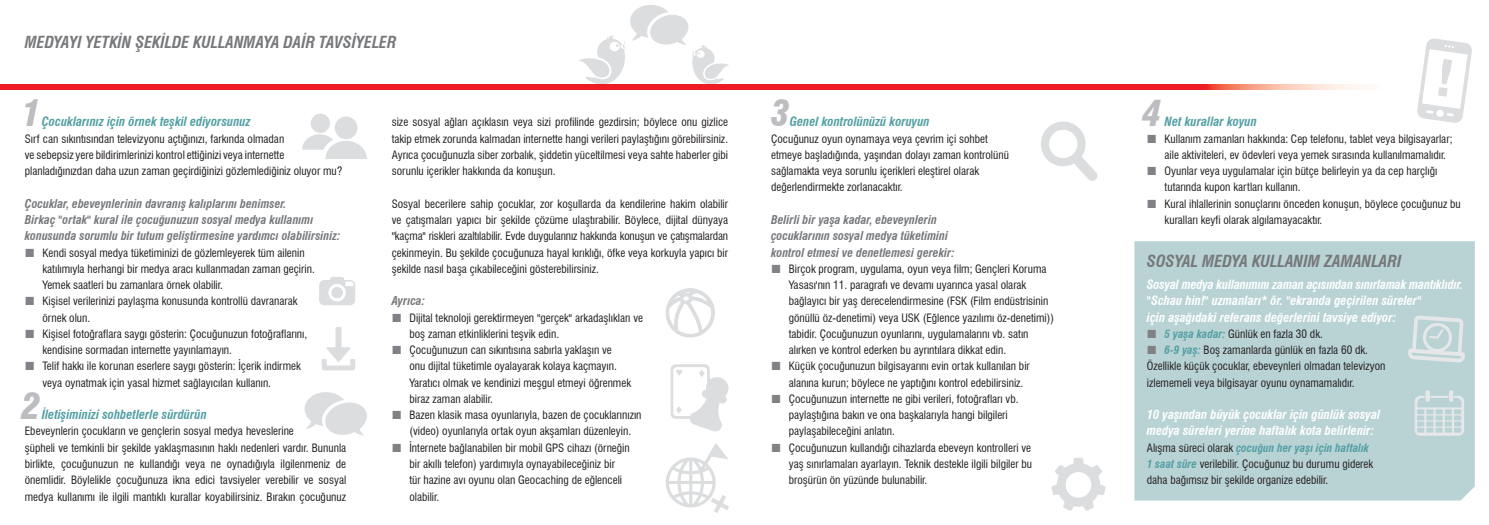
<style>
.page{position:relative;width:1489px;height:525px;background:#fff}
.page>*{position:absolute;margin:0;border:0;box-sizing:border-box;transform-origin:0 0}
.t1{font:italic 900 condensed 35px "Swiss 721 BT";color:#bcbdc0}
.t2{font:italic 700 condensed 16.25px "Swiss 721 BT";color:#76787b}
.t3{font:italic 700 condensed 12.5px/16.2px "Swiss 721 BT";color:#fff}
.t4{font:italic 700 condensed 12.5px "Swiss 721 BT";color:#529fa3}
.t5{font:italic 700 condensed 11.88px/16.2px "Swiss 721 BT";color:#76787b}
.t6{font:condensed 11.25px/16.2px "Swiss 721 BT";color:#231f20}
.s1{font-weight:700;font-style:italic;color:#529fa3}
</style>
<div class="page">
<svg style="left:319px;top:277px;width:36px;height:28px"></svg>
<svg style="left:1051px;top:458px;width:54px;height:52px"></svg>
<svg style="left:302px;top:134px;width:65px;height:25px"></svg>
<div style="left:335px;top:116px;width:22px;height:23px;background:#dcdddf;border-radius:50%"></div>
<div style="left:311px;top:114px;width:19px;height:19px;background:#dcdddf;border-radius:50%"></div>
<svg style="left:322px;top:327px;width:33px;height:43px"></svg>
<svg style="left:304px;top:392px;width:63px;height:44px"></svg>
<div style="left:1134px;top:241px;width:340px;height:259px;background:#b9d3d5"></div>
<svg style="left:579px;top:5px;width:150px;height:79px"></svg>
<div style="left:0;top:84px;width:1378px;height:6px;background:#ee1d23"></div>
<svg style="left:1414px;top:395px;width:49px;height:40px;background:#cbdadc"></svg>
<svg style="left:1425px;top:390px;width:4px;height:11px"></svg>
<div style="left:1448px;top:390px;width:5px;height:11px;background:#e6e7e9;border-radius:2px"></div>
<svg style="left:1407px;top:315px;width:57px;height:47px;background:#cbdbdd"></svg>
<svg style="left:666px;top:443px;width:63px;height:70px"></svg>
<svg style="left:665px;top:288px;width:49px;height:49px"></svg>
<svg style="left:670px;top:364px;width:59px;height:68px"></svg>
<svg style="left:1147px;top:329px;width:8px;height:9px"></svg>
<svg style="left:1147px;top:345px;width:8px;height:9px"></svg>
<svg style="left:1041px;top:38px;width:431px;height:143px"></svg>
<h2 class="t2" style="left:25px;top:32px;width:373px">MEDYAYI YETKİN ŞEKİLDE KULLANMAYA DAİR TAVSİYELER</h2>
<h1 class="t1" style="left:22px;top:93px;width:20px">1</h1>
<p class="t4" style="left:42px;top:114px;width:210px">Çocuklarınız için örnek teşkil ediyorsunuz</p>
<p class="t6" style="left:25px;top:130px;width:319px">Sırf can sıkıntısından televizyonu açtığınızı, farkında olmadan<br>ve sebepsiz yere bildirimlerinizi kontrol ettiğinizi veya internette planladığınızdan daha uzun zaman geçirdiğinizi gözlemlediğiniz oluyor mu?</p>
<p class="t5" style="left:25px;top:195px;width:317px">Çocuklar, ebeveynlerinin davranış kalıplarını benimser.<br>Birkaç "ortak" kural ile çocuğunuzun sosyal medya kullanımı konusunda sorumlu bir tutum geliştirmesine yardımcı olabilirsiniz:</p>
<p class="t6" style="left:43px;top:244px;width:274px">Kendi sosyal medya tüketiminizi de gözlemleyerek tüm ailenin katılımıyla herhangi bir medya aracı kullanmadan zaman geçirin.<br>Yemek saatleri bu zamanlara örnek olabilir.<br>Kişisel verilerinizi paylaşma konusunda kontrollü davranarak örnek olun.<br>Kişisel fotoğraflara saygı gösterin: Çocuğunuzun fotoğraflarını, kendisine sormadan internette yayınlamayın.<br>Telif hakkı ile korunan eserlere saygı gösterin: İçerik indirmek veya oynatmak için yasal hizmet sağlayıcıları kullanın.</p>
<p class="t4" style="left:42px;top:407px;width:167px">İletişiminizi sohbetlerle sürdürün</p>
<p class="t6" style="left:25px;top:423px;width:323px">Ebeveynlerin çocukların ve gençlerin sosyal medya heveslerine<br>şüpheli ve temkinli bir şekilde yaklaşmasının haklı nedenleri vardır. Bununla birlikte, çocuğunuzun ne kullandığı veya ne oynadığıyla ilgilenmeniz de önemlidir. Böylelikle çocuğunuza ikna edici tavsiyeler verebilir ve sosyal medya kullanımı ile ilgili mantıklı kurallar koyabilirsiniz. Bırakın çocuğunuz</p>
<h1 class="t1" style="left:22px;top:385px;width:20px">2</h1>
<p class="t6" style="left:392px;top:114px;width:338px;text-align:justify">size sosyal ağları açıklasın veya sizi profilinde gezdirsin; böylece onu gizlice takip etmek zorunda kalmadan internette hangi verileri paylaştığını görebilirsiniz.<br>Ayrıca çocuğunuzla siber zorbalık, şiddetin yüceltilmesi veya sahte haberler gibi sorunlu içerikler hakkında da konuşun.</p>
<p class="t6" style="left:392px;top:195px;width:338px;text-align:justify">Sosyal becerilere sahip çocuklar, zor koşullarda da kendilerine hakim olabilir ve çatışmaları yapıcı bir şekilde çözüme ulaştırabilir. Böylece, dijital dünyaya "kaçma" riskleri azaltılabilir. Evde duygularınız hakkında konuşun ve çatışmalardan çekinmeyin. Bu şekilde çocuğunuza hayal kırıklığı, öfke veya korkuyla yapıcı bir şekilde nasıl başa çıkabileceğini gösterebilirsiniz.</p>
<p class="t5" style="left:392px;top:293px;width:35px">Ayrıca:</p>
<p class="t6" style="left:409px;top:309px;width:235px">Dijital teknoloji gerektirmeyen "gerçek" arkadaşlıkları ve boş zaman etkinliklerini teşvik edin.<br>Çocuğunuzun can sıkıntısına sabırla yaklaşın ve<br>onu dijital tüketimle oyalayarak kolaya kaçmayın.<br>Yaratıcı olmak ve kendinizi meşgul etmeyi öğrenmek biraz zaman alabilir.<br>Bazen klasik masa oyunlarıyla, bazen de çocuklarınızın (video) oyunlarıyla ortak oyun akşamları düzenleyin.<br>İnternete bağlanabilen bir mobil GPS cihazı (örneğin bir akıllı telefon) yardımıyla oynayabileceğiniz bir<br>tür hazine avı oyunu olan Geocaching de eğlenceli olabilir.</p>
<h1 class="t1" style="left:771px;top:93px;width:20px">3</h1>
<h1 class="t1" style="left:1142px;top:93px;width:20px">4</h1>
<p class="t4" style="left:789px;top:114px;width:141px">Genel kontrolünüzü koruyun</p>
<p class="t6" style="left:771px;top:130px;width:239px">Çocuğunuz oyun oynamaya veya çevrim içi sohbet etmeye başladığında, yaşından dolayı zaman kontrolünü sağlamakta veya sorunlu içerikleri eleştirel olarak değerlendirmekte zorlanacaktır.</p>
<p class="t5" style="left:771px;top:211px;width:185px">Belirli bir yaşa kadar, ebeveynlerin çocuklarının sosyal medya tüketimini kontrol etmesi ve denetlemesi gerekir:</p>
<p class="t6" style="left:788px;top:260px;width:267px">Birçok program, uygulama, oyun veya film; Gençleri Koruma Yasası'nın 11. paragrafı ve devamı uyarınca yasal olarak bağlayıcı bir yaş derecelendirmesine (FSK (Film endüstrisinin gönüllü öz-denetimi) veya USK (Eğlence yazılımı öz-denetimi)) tabidir. Çocuğunuzun oyunlarını, uygulamalarını vb. satın alırken ve kontrol ederken bu ayrıntılara dikkat edin.<br>Küçük çocuğunuzun bilgisayarını evin ortak kullanılan bir alanına kurun; böylece ne yaptığını kontrol edebilirsiniz.<br>Çocuğunuzun internette ne gibi verileri, fotoğrafları vb. paylaştığına bakın ve ona başkalarıyla hangi bilgileri paylaşabileceğini anlatın.<br>Çocuğunuzun kullandığı cihazlarda ebeveyn kontrolleri ve<br>yaş sınırlamaları ayarlayın. Teknik destekle ilgili bilgiler bu broşürün ön yüzünde bulunabilir.</p>
<p class="t4" style="left:1164px;top:114px;width:94px">Net kurallar koyun</p>
<p class="t6" style="left:1164px;top:130px;width:298px">Kullanım zamanları hakkında: Cep telefonu, tablet veya bilgisayarlar; aile aktiviteleri, ev ödevleri veya yemek sırasında kullanılmamalıdır.<br>Oyunlar veya uygulamalar için bütçe belirleyin ya da cep harçlığı tutarında kupon kartları kullanın.<br>Kural ihlallerinin sonuçlarını önceden konuşun, böylece çocuğunuz bu kuralları keyfi olarak algılamayacaktır.</p>
<h2 class="t2" style="left:1146px;top:251px;width:256px">SOSYAL MEDYA KULLANIM ZAMANLARI</h2>
<p class="t3" style="left:1146px;top:276px;width:317px">Sosyal medya kullanımını zaman açısından sınırlamak mantıklıdır. "Schau hin!" uzmanları* ör. "ekranda geçirilen süreler"<br>için aşağıdaki referans değerlerini tavsiye ediyor:</p>
<p class="t6" style="left:1164px;top:325px;width:160px"><span class="s1">5 yaşa kadar:</span> Günlük en fazla 30 dk.</p>
<p class="t6" style="left:1164px;top:342px;width:205px"><span class="s1">6-9 yaş:</span> Boş zamanlarda günlük en fazla 60 dk.</p>
<p class="t6" style="left:1146px;top:358px;width:240px">Özellikle küçük çocuklar, ebeveynleri olmadan televizyon</p>
<p class="t6" style="left:1146px;top:374px;width:209px">izlememeli veya bilgisayar oyunu oynamamalıdır.</p>
<p class="t3" style="left:1146px;top:406px;width:235px">10 yaşından büyük çocuklar için günlük sosyal medya süreleri yerine haftalık kota belirlenir:</p>
<p class="t6" style="left:1146px;top:439px;width:228px">Alışma süreci olarak <span class="s1">çocuğun her yaşı için haftalık<br>1 saat süre</span> verilebilir. Çocuğunuz bu durumu giderek daha bağımsız bir şekilde organize edebilir.</p>
</div>
